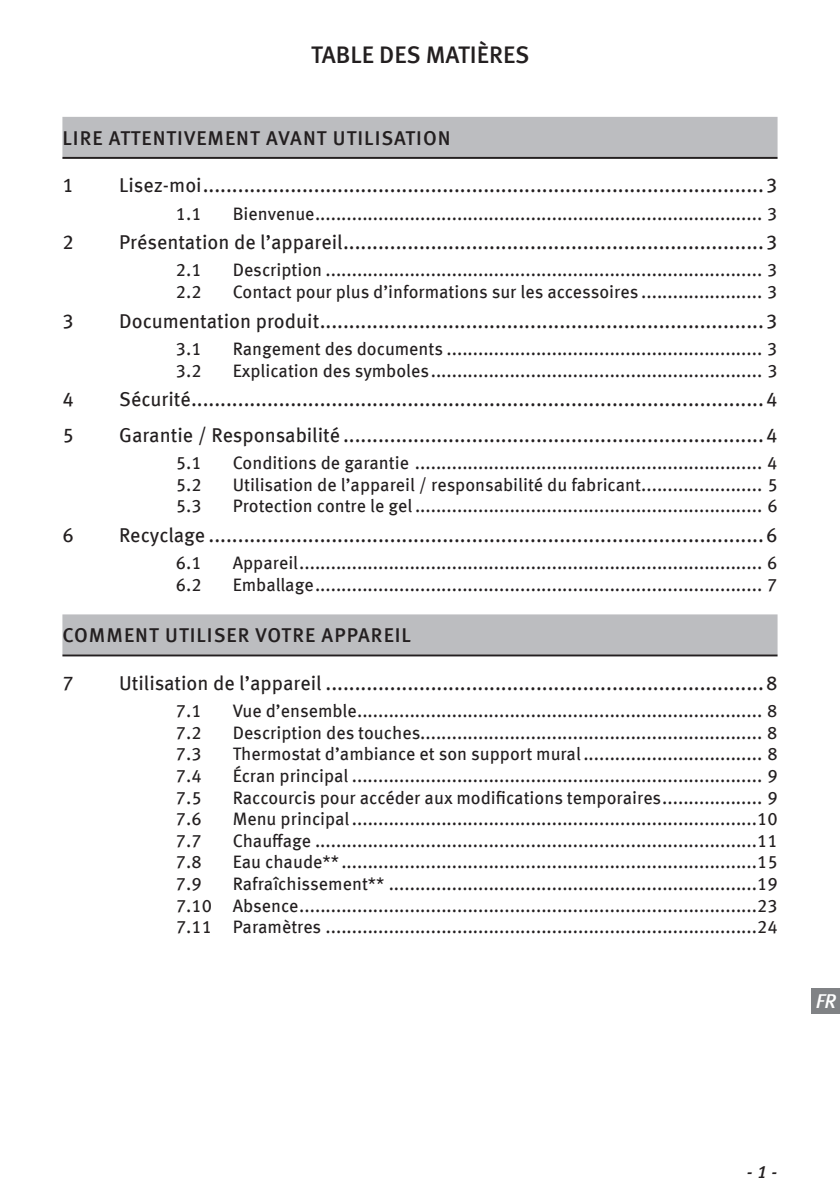
<style>
.page{position:relative;width:840px;height:1191px;background:#fff}
.page>*{position:absolute;margin:0;border:0;box-sizing:border-box;transform-origin:0 0}
.t1{font:500 24px "Meta Offc Pro";color:#231f20}
.t2{font:20px "Meta Offc Pro";color:#231f20}
.t3{font:500 20px "Meta Offc Pro";letter-spacing:.05em;color:#231f20}
.t4{font:italic 500 20px "Meta Offc Pro";color:#fff}
.t5{font:18px/21.6px "Meta Offc Pro";color:#231f20;text-align:justify}
.t6{font:italic 500 18px "Meta Offc Pro";color:#231f20}
</style>
<div class="page">
<div style="left:62px;top:117px;width:715px;height:40px;background:#bcbdc0"></div>
<hr style="left:62px;top:157px;width:715px;height:2px;background:#231f20">
<div style="left:62px;top:614px;width:715px;height:40px;background:#bcbdc0"></div>
<hr style="left:62px;top:654px;width:715px;height:2px;background:#231f20">
<div style="left:811px;top:988px;width:28px;height:25px;background:#808285"></div>
<h1 class="t1" style="left:311px;top:37px;width:128px">TABLE DES MATI</h1>
<h1 class="t1" style="left:476px;top:37px;width:26px">ÈRES</h1>
<p class="t3" style="left:62px;top:122px;width:389px">LIRE ATTENTIVEMENT AVANT UTILISATION</p>
<p class="t2" style="left:62px;top:170px;width:13px">1</p>
<p class="t2" style="left:119px;top:170px;width:659px">Lisez-moi................................................................................................3</p>
<p class="t5" style="left:176px;top:201px;width:27px">1.1</p>
<p class="t5" style="left:232px;top:201px;width:546px">Bienvenue..................................................................................... 3</p>
<p class="t2" style="left:62px;top:227px;width:13px">2</p>
<p class="t2" style="left:119px;top:227px;width:659px">Présentation de l’appareil........................................................................3</p>
<p class="t5" style="left:176px;top:258px;width:27px">2.1</p>
<p class="t5" style="left:232px;top:258px;width:546px">Description ................................................................................... 3</p>
<p class="t5" style="left:176px;top:280px;width:27px">2.2</p>
<p class="t5" style="left:232px;top:280px;width:546px">Contact pour plus d’informations sur les accessoires ....................... 3</p>
<p class="t2" style="left:62px;top:305px;width:13px">3</p>
<p class="t2" style="left:119px;top:305px;width:659px">Documentation produit............................................................................3</p>
<p class="t5" style="left:176px;top:337px;width:27px">3.1</p>
<p class="t5" style="left:232px;top:337px;width:546px">Rangement des documents ............................................................ 3</p>
<p class="t5" style="left:176px;top:358px;width:27px">3.2</p>
<p class="t5" style="left:232px;top:358px;width:546px">Explication des symboles............................................................... 3</p>
<p class="t2" style="left:62px;top:384px;width:13px">4</p>
<p class="t2" style="left:119px;top:384px;width:659px">Sécurité..................................................................................................4</p>
<p class="t2" style="left:62px;top:419px;width:13px">5</p>
<p class="t2" style="left:119px;top:419px;width:659px">Garantie / Responsabilité ........................................................................4</p>
<p class="t5" style="left:176px;top:451px;width:27px">5.1</p>
<p class="t5" style="left:232px;top:451px;width:546px">Conditions de garantie .................................................................. 4</p>
<p class="t5" style="left:176px;top:472px;width:27px">5.2</p>
<p class="t5" style="left:232px;top:472px;width:546px">Utilisation de l’appareil / responsabilité du fabricant....................... 5</p>
<p class="t5" style="left:176px;top:494px;width:27px">5.3</p>
<p class="t5" style="left:232px;top:494px;width:546px">Protection contre le gel .................................................................. 6</p>
<p class="t2" style="left:62px;top:519px;width:13px">6</p>
<p class="t2" style="left:119px;top:519px;width:659px">Recyclage ...............................................................................................6</p>
<p class="t5" style="left:176px;top:551px;width:27px">6.1</p>
<p class="t5" style="left:232px;top:551px;width:546px">Appareil........................................................................................ 6</p>
<p class="t5" style="left:176px;top:572px;width:27px">6.2</p>
<p class="t5" style="left:232px;top:572px;width:546px">Emballage..................................................................................... 7</p>
<p class="t3" style="left:62px;top:619px;width:350px">COMMENT UTILISER VOTRE APPAREIL</p>
<p class="t2" style="left:62px;top:667px;width:13px">7</p>
<p class="t2" style="left:119px;top:667px;width:659px">Utilisation de l’appareil ...........................................................................8</p>
<p class="t5" style="left:176px;top:699px;width:27px">7.1</p>
<p class="t5" style="left:232px;top:699px;width:546px">Vue d’ensemble............................................................................. 8</p>
<p class="t5" style="left:176px;top:720px;width:27px">7.2</p>
<p class="t5" style="left:232px;top:720px;width:546px">Description des touches................................................................. 8</p>
<p class="t5" style="left:176px;top:742px;width:27px">7.3</p>
<p class="t5" style="left:232px;top:742px;width:546px">Thermostat d’ambiance et son support mural.................................. 8</p>
<p class="t5" style="left:176px;top:763px;width:27px">7.4</p>
<p class="t5" style="left:232px;top:763px;width:546px">Écran principal .............................................................................. 9</p>
<p class="t5" style="left:176px;top:785px;width:27px">7.5</p>
<p class="t5" style="left:232px;top:785px;width:546px">Raccourcis pour accéder aux modifications temporaires................... 9</p>
<p class="t5" style="left:176px;top:807px;width:27px">7.6</p>
<p class="t5" style="left:233px;top:807px;width:546px">Menu principal.............................................................................10</p>
<p class="t5" style="left:176px;top:828px;width:27px">7.7</p>
<p class="t5" style="left:233px;top:828px;width:546px">Chauffage ....................................................................................11</p>
<p class="t5" style="left:176px;top:850px;width:27px">7.8</p>
<p class="t5" style="left:233px;top:850px;width:546px">Eau chaude** ...............................................................................15</p>
<p class="t5" style="left:176px;top:871px;width:27px">7.9</p>
<p class="t5" style="left:176px;top:871px;width:602px;text-indent:57px">Rafraîchissement** ......................................................................19<br>7.10 Absence.......................................................................................23<br>7.11 Paramètres ..................................................................................24</p>
<p class="t4" style="left:815px;top:985px;width:22px">FR</p>
<p class="t6" style="left:746px;top:1157px;width:33px">- 1 -</p>
</div>
